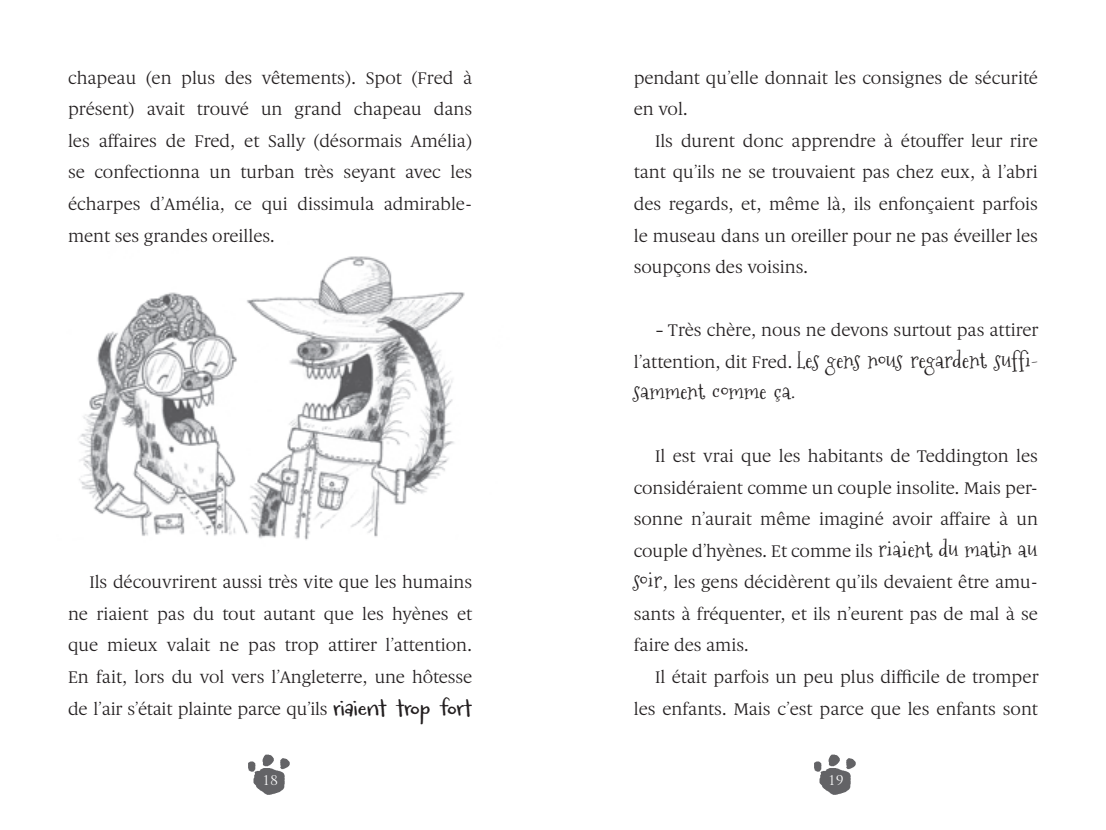
<style>
.page{position:relative;width:1106px;height:830px;background:#fff}
.page>*{position:absolute;margin:0;border:0;box-sizing:border-box;transform-origin:0 0}
.t1{font:21.75px/31.5px "Mountainsof Christmas";letter-spacing:.01em;color:#231f20}
.t2{font:18px/31.5px "Gauthier FY";color:#231f20;text-align:justify}
.t3{font:13.5px "Gauthier FY";color:#fff}
.s1{font-family:"Carrotflower";font-size:24px}
.s2{font-family:"Gauthier FY";font-size:18px}
.s3{font-family:"Mountainsof Christmas";font-size:21.75px}
</style>
<div class="page">
<img style="left:79px;top:256px;width:386px;height:284px">
<img style="left:248px;top:754px;width:42px;height:41px">
<img style="left:814px;top:754px;width:42px;height:41px">
<p class="t2" style="left:68px;top:62px;width:405px">chapeau (en plus des vêtements). Spot (Fred à présent) avait trouvé un grand chapeau dans les affaires de Fred, et Sally (désormais Amélia) se confectionna un turban très seyant avec les écharpes d’Amélia, ce qui dissimula admirable&shy;ment ses grandes oreilles.</p>
<p class="t2" style="left:634px;top:62px;width:405px">pendant qu’elle donnait les consignes de sécurité en vol.</p>
<p class="t2" style="left:634px;top:125px;width:405px;text-indent:21px">Ils durent donc apprendre à étouffer leur rire tant qu’ils ne se trouvaient pas chez eux, à l’abri des regards, et, même là, ils enfonçaient parfois le museau dans un oreiller pour ne pas éveiller les soupçons des voisins.</p>
<p class="t2" style="left:68px;top:566px;width:405px;text-indent:21px">Ils découvrirent aussi très vite que les humains ne riaient pas du tout autant que les hyènes et que mieux valait ne pas trop attirer l’attention.<br>En fait, lors du vol vers l’Angleterre, une hôtesse de l’air s’était plainte parce qu’ils <span class="s1">riaient trop fort</span></p>
<p class="t2" style="left:655px;top:314px;width:385px">– Très chère, nous ne devons surtout pas attirer</p>
<p class="t1" style="left:634px;top:344px;width:405px"><span class="s2">l’attention, dit Fred.</span> Les gens nous regardent suffi&shy;samment comme ça.</p>
<p class="t2" style="left:634px;top:440px;width:405px;text-indent:21px">Il est vrai que les habitants de Teddington les considéraient comme un couple insolite. Mais per&shy;sonne n’aurait même imaginé avoir affaire à un couple d’hyènes. Et comme ils <span class="s3">riaient du matin au soir</span>, les gens décidèrent qu’ils devaient être amu&shy;sants à fréquenter, et ils n’eurent pas de mal à se faire des amis.</p>
<p class="t2" style="left:634px;top:661px;width:406px;text-align:right">Il était parfois un peu plus difficile de tromper les enfants. Mais c’est parce que les enfants sont</p>
<p class="t3" style="left:262px;top:772px;width:22px">18</p>
<p class="t3" style="left:827px;top:772px;width:22px">19</p>
</div>
